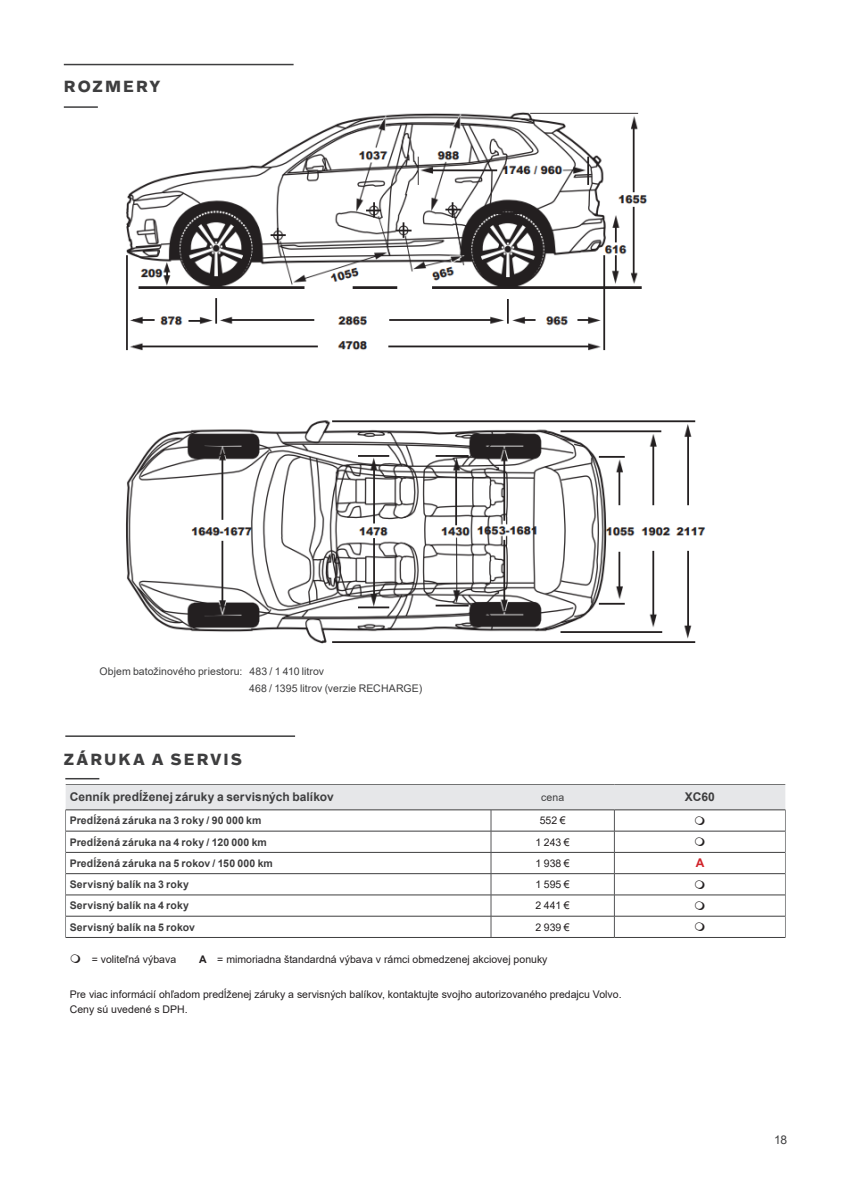
<style>
.page{position:relative;width:851px;height:1191px;background:#fff}
.page>*{position:absolute;margin:0;border:0;box-sizing:border-box;transform-origin:0 0}
.MY16_Chapter_heading{font:700 16.5px "Volvo Novum";letter-spacing:.125em;color:#3e3e3f}
.MY16_Body_text_6_5_7{font:700 12px "Arial";letter-spacing:.005em;color:#3e3e3f}
.MY16_Basic{font:12px "Arial";color:#3e3e3f}
.t1{font:700 12px "Arial";color:#d1232a}
.MY16_Body_text_6_5_7-2{font:10.5px "Arial";color:#231f20}
.MY16_Basic-2{font:700 10.5px "Arial";letter-spacing:.01em;color:#3e3e3f}
.MY16_Basic-3{font:10.5px "Arial";letter-spacing:.005em;color:#3e3e3f}
.MY16_Body_text_6_5_7-3{font:10.5px "Arial";color:#3e3e3f}
.s1{font-weight:700}
</style>
<div class="page">
<hr style="left:65px;top:735px;width:230px;height:2px;background:#3e3e3f">
<hr style="left:65px;top:778px;width:34px;height:1px;background:#3e3e3f">
<hr style="left:64px;top:64px;width:229px;height:1px;background:#3e3e3f">
<hr style="left:64px;top:106px;width:34px;height:2px;background:#3e3e3f">
<hr style="left:65px;top:937px;width:426px;height:1px;background:#3e3e3f">
<hr style="left:491px;top:937px;width:123px;height:1px;background:#3e3e3f">
<hr style="left:614px;top:937px;width:171px;height:1px;background:#3e3e3f">
<img style="left:126px;top:112px;width:580px;height:532px">
<svg style="left:65px;top:784px;width:721px;height:153px"></svg>
<p class="MY16_Chapter_heading" style="left:64px;top:75px;width:98px">ROZMERY</p>
<p class="MY16_Basic-3" style="left:99px;top:664px;width:226px">Objem batožinového priestoru: 483 / 1 410 litrov</p>
<p class="MY16_Basic-3" style="left:249px;top:681px;width:175px">468 / 1395 litrov (verzie RECHARGE)</p>
<p class="MY16_Chapter_heading" style="left:64px;top:748px;width:179px">ZÁRUKA A SERVIS</p>
<p class="MY16_Body_text_6_5_7" style="left:70px;top:789px;width:265px">Cenník predĺženej záruky a servisných balíkov</p>
<p class="MY16_Body_text_6_5_7-3" style="left:541px;top:790px;width:25px">cena</p>
<p class="MY16_Body_text_6_5_7" style="left:684px;top:789px;width:31px">XC60</p>
<p class="MY16_Basic-2" style="left:70px;top:813px;width:193px">Predĺžená záruka na 3 roky / 90 000 km</p>
<p class="MY16_Body_text_6_5_7-2" style="left:539px;top:813px;width:27px">552 €</p>
<p class="MY16_Basic-2" style="left:70px;top:834px;width:199px">Predĺžená záruka na 4 roky / 120 000 km</p>
<p class="MY16_Body_text_6_5_7-2" style="left:535px;top:834px;width:36px">1 243 €</p>
<p class="MY16_Basic-2" style="left:70px;top:855px;width:205px">Predĺžená záruka na 5 rokov / 150 000 km</p>
<p class="MY16_Body_text_6_5_7-2" style="left:535px;top:856px;width:36px">1 938 €</p>
<p class="t1" style="left:695px;top:854px;width:10px">A</p>
<p class="MY16_Basic-2" style="left:70px;top:877px;width:121px">Servisný balík na 3 roky</p>
<p class="MY16_Body_text_6_5_7-2" style="left:535px;top:877px;width:36px">1 595 €</p>
<p class="MY16_Basic-2" style="left:70px;top:898px;width:121px">Servisný balík na 4 roky</p>
<p class="MY16_Body_text_6_5_7-2" style="left:535px;top:898px;width:36px">2 441 €</p>
<p class="MY16_Basic-2" style="left:70px;top:919px;width:127px">Servisný balík na 5 rokov</p>
<p class="MY16_Body_text_6_5_7-2" style="left:535px;top:919px;width:36px">2 939 €</p>
<p class="MY16_Body_text_6_5_7-2" style="left:92px;top:952px;width:86px">= voliteľná výbava</p>
<p class="MY16_Body_text_6_5_7-2" style="left:199px;top:952px;width:350px"><span class="s1">A</span> = mimoriadna štandardná výbava v rámci obmedzenej akciovej ponuky</p>
<p class="MY16_Body_text_6_5_7-2" style="left:70px;top:986px;width:553px">Pre viac informácií ohľadom predĺženej záruky a servisných balíkov, kontaktujte svojho autorizovaného predajcu Volvo.</p>
<p class="MY16_Body_text_6_5_7-2" style="left:70px;top:1001px;width:119px">Ceny sú uvedené s DPH.</p>
<p class="MY16_Basic" style="left:774px;top:1132px;width:14px">18</p>
</div>
